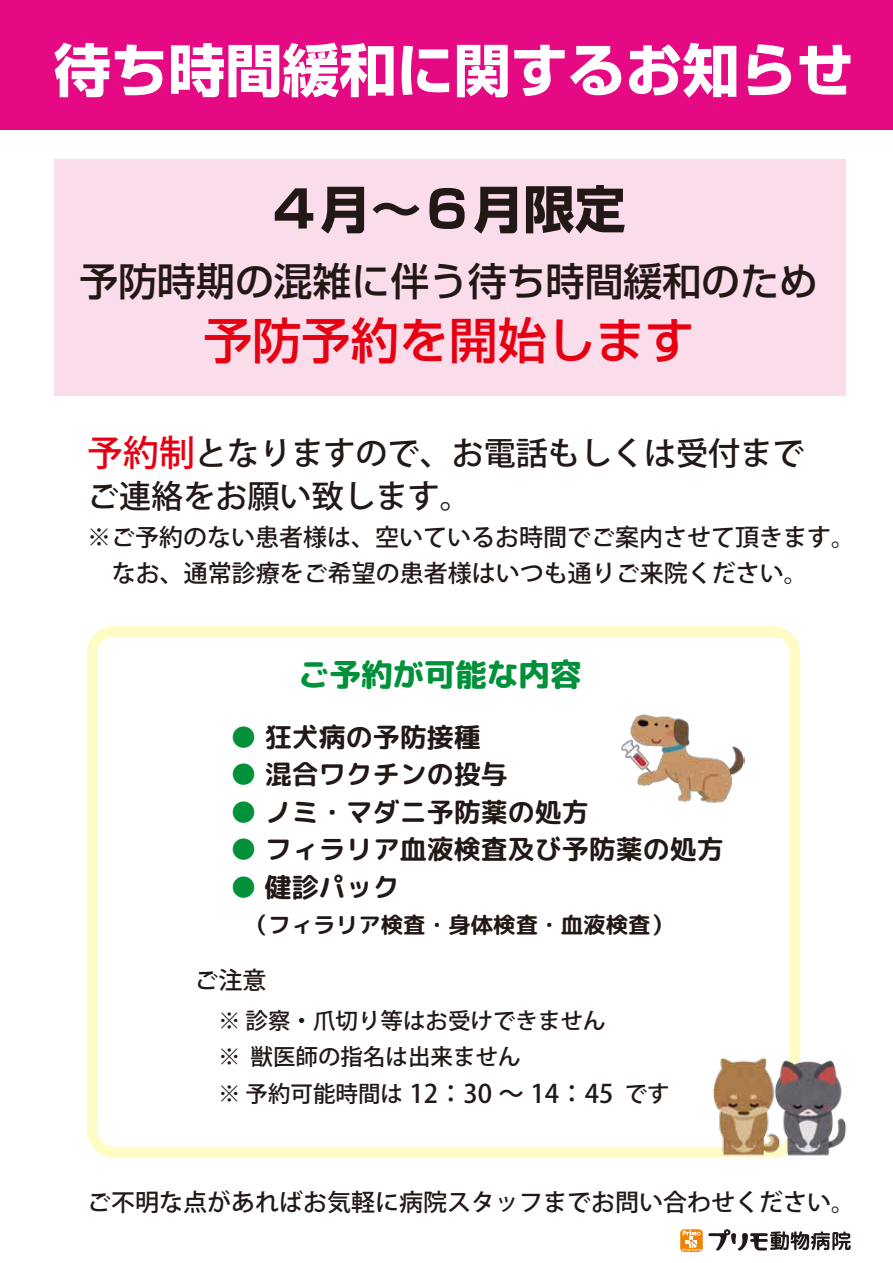
<style>
.page{position:relative;width:893px;height:1263px;background:#fff}
.page>*{position:absolute;margin:0;border:0;box-sizing:border-box;transform-origin:0 0}
.t1{font:700 57.15px "Shin Go Pro";color:#fff}
.t2{font:700 51px "Shin Go Pro";color:#221815}
.t3{font:500 49.05px "Shin Go Pro";color:#e60012}
.t4{font:500 38.85px "Shin Go Pro";color:#221815}
.t5{font:500 32.1px/43px "Koz Go Pro";color:#221815}
.t6{font:31.5px "rounded mplus 1 c heavy";color:#00913a}
.t7{font:27px "rounded mplus 1 c bold";color:#221815}
.t8{font:500 25.5px "Koz Go Pro";color:#221815}
.t9{font:500 24px "Koz Go Pro";color:#221815}
.t10{font:500 22.5px/36px "Koz Go Pro";color:#221815}
.t11{font:22.5px "rounded mplus 1 c bold";color:#221815}
.s1{font-size:36px;color:#e60012}
.s2{color:#00913a}
.s3{font-size:22.5px}
</style>
<div class="page">
<div style="left:54px;top:159px;width:791px;height:236px;background:#fadcea"></div>
<div style="left:0;top:0;width:893px;height:130px;background:#e50a84"></div>
<div style="left:87px;top:626px;width:713px;height:531px;border:11px solid #fffbc5;border-radius:22px"></div>
<img style="left:789px;top:1051px;width:58px;height:105px">
<img style="left:701px;top:1051px;width:88px;height:107px">
<img style="left:621px;top:714px;width:124px;height:89px">
<div style="left:680px;top:1229px;width:23px;height:23px;background:#f08300;border-radius:4px"></div>
<svg style="left:682px;top:1230px;width:19px;height:21px"></svg>
<svg style="left:708px;top:1229px;width:143px;height:21px"></svg>
<h1 class="t1" style="left:54px;top:25px;width:801px">待ち時間緩和に関するお知らせ</h1>
<h2 class="t2" style="left:268px;top:169px;width:358px">４月～６月限定</h2>
<h3 class="t4" style="left:80px;top:249px;width:740px">予防時期の混雑に伴う待ち時間緩和のため</h3>
<h3 class="t3" style="left:203px;top:300px;width:492px">予防予約を開始します</h3>
<h3 class="t5" style="left:87px;top:433px;width:719px"><span class="s1">予約制</span>となりますので、お電話もしくは受付までご連絡をお願い致します。</h3>
<p class="t9" style="left:87px;top:521px;width:770px">※ご予約のない患者様は、空いているお時間でご案内させて頂きます。</p>
<p class="t9" style="left:112px;top:558px;width:698px">なお、通常診療をご希望の患者様はいつも通りご来院ください。</p>
<h3 class="t6" style="left:298px;top:652px;width:285px">ご予約が可能な内容</h3>
<p class="t7" style="left:230px;top:718px;width:252px"><span class="s2">●</span> 狂犬病の予防接種</p>
<p class="t7" style="left:230px;top:755px;width:279px"><span class="s2">●</span> 混合ワクチンの投与</p>
<p class="t7" style="left:230px;top:793px;width:360px"><span class="s2">●</span> ノミ・マダニ予防薬の処方</p>
<p class="t7" style="left:230px;top:830px;width:495px"><span class="s2">●</span> フィラリア血液検査及び予防薬の処方</p>
<p class="t7" style="left:230px;top:868px;width:171px"><span class="s2">●</span> 健診パック</p>
<p class="t11" style="left:246px;top:908px;width:429px">（フィラリア検査・身体検査・血液検査）</p>
<p class="t9" style="left:195px;top:965px;width:73px">ご注意</p>
<p class="t10" style="left:218px;top:1004px;width:389px">※ 診察・爪切り等はお受けできません※ 獣医師の指名は出来ません</p>
<p class="t8" style="left:218px;top:1078px;width:453px"><span class="s3">※ 予約可能時間は</span> 12：30 ～ 14：45 <span class="s3">です</span></p>
<p class="t9" style="left:87px;top:1187px;width:770px">ご不明な点があればお気軽に病院スタッフまでお問い合わせください。</p>
</div>
